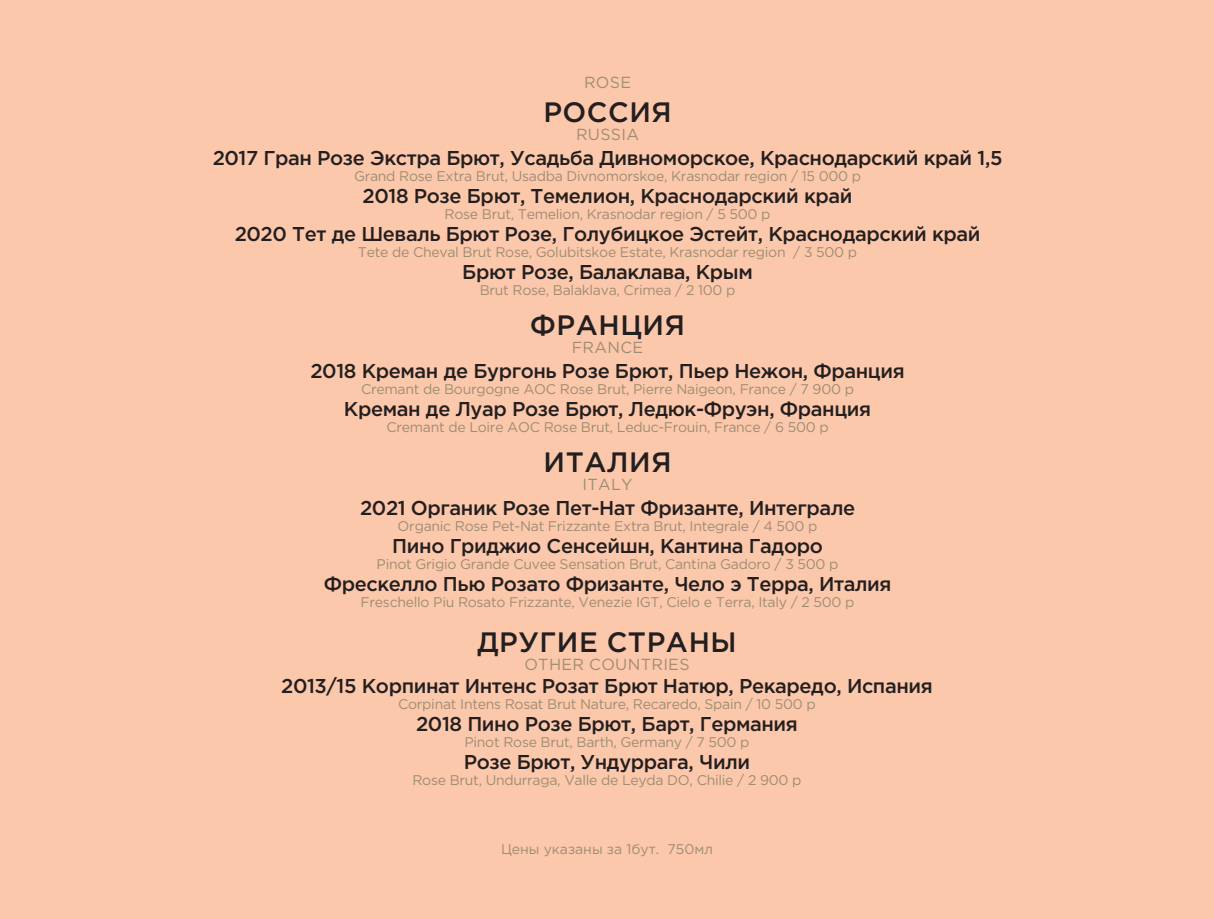
<style>
.page{position:relative;width:1214px;height:919px;background:#fff}
.page>*{position:absolute;margin:0;border:0;box-sizing:border-box;transform-origin:0 0}
.t1{font:500 28px "Gotham Pro";letter-spacing:.02em;color:#231f20}
.Стиль_абзаца_1{font:500 20px "Gotham Pro";letter-spacing:-.02em;color:#231f20}
.t2{font:16px "Gotham Pro";letter-spacing:.02em;color:#9e8d72}
.Стиль_абзаца_2{font:14px "Gotham Pro";letter-spacing:-.02em;color:#9e8d72}
.Стиль_абзаца_2-2{font:14px "Gotham Pro";color:#9e8d72}
</style>
<div class="page">
<div style="left:0;top:0;width:1213px;height:918px;background:#fcc8ab"></div>
<p class="t2" style="left:584px;top:74px;width:49px">ROSE</p>
<p class="t1" style="left:543px;top:96px;width:130px">РОССИЯ</p>
<p class="t2" style="left:576px;top:126px;width:65px">RUSSIA</p>
<p class="Стиль_абзаца_1" style="left:213px;top:146px;width:791px">2017 Гран Розе Экстра Брют, Усадьба Дивноморское, Краснодарский край 1,5</p>
<p class="Стиль_абзаца_2" style="left:354px;top:168px;width:508px">Grand Rose Extra Brut, Usadba Divnomorskoe, Krasnodar region / 15 000 р</p>
<p class="Стиль_абзаца_1" style="left:362px;top:184px;width:491px">2018 Розе Брют, Темелион, Краснодарский край</p>
<p class="Стиль_абзаца_2" style="left:444px;top:206px;width:327px">Rose Brut, Temelion, Krasnodar region / 5 500 р</p>
<p class="Стиль_абзаца_1" style="left:235px;top:222px;width:747px">2020 Тет де Шеваль Брют Розе, Голубицкое Эстейт, Краснодарский край</p>
<p class="Стиль_абзаца_2" style="left:358px;top:244px;width:500px">Tete de Cheval Brut Rose, Golubitskoe Estate, Krasnodar region / 3 500 р</p>
<p class="Стиль_абзаца_1" style="left:462px;top:260px;width:292px">Брют Розе, Балаклава, Крым</p>
<p class="Стиль_абзаца_2" style="left:479px;top:282px;width:257px">Brut Rose, Balaklava, Crimea / 2 100 р</p>
<p class="t1" style="left:530px;top:309px;width:156px">ФРАНЦИЯ</p>
<p class="t2" style="left:571px;top:338px;width:73px">FRANCE</p>
<p class="Стиль_абзаца_1" style="left:310px;top:359px;width:595px">2018 Креман де Бургонь Розе Брют, Пьер Нежон, Франция</p>
<p class="Стиль_абзаца_2" style="left:361px;top:381px;width:494px">Cremant de Bourgogne AOC Rose Brut, Pierre Naigeon, France / 7 900 р</p>
<p class="Стиль_абзаца_1" style="left:344px;top:397px;width:528px">Креман де Луар Розе Брют, Ледюк-Фруэн, Франция</p>
<p class="Стиль_абзаца_2" style="left:386px;top:419px;width:444px">Cremant de Loire AOC Rose Brut, Leduc-Frouin, France / 6 500 р</p>
<p class="t1" style="left:543px;top:446px;width:129px">ИТАЛИЯ</p>
<p class="t2" style="left:582px;top:476px;width:52px">ITALY</p>
<p class="Стиль_абзаца_1" style="left:360px;top:497px;width:496px">2021 Органик Розе Пет-Нат Фризанте, Интеграле</p>
<p class="Стиль_абзаца_2" style="left:397px;top:518px;width:421px">Organic Rose Pet-Nat Frizzante Extra Brut, Integrale / 4 500 р</p>
<p class="Стиль_абзаца_1" style="left:392px;top:535px;width:432px">Пино Гриджио Сенсейшн, Кантина Гадоро</p>
<p class="Стиль_абзаца_2" style="left:376px;top:556px;width:463px">Pinot Grigio Grande Cuvee Sensation Brut, Cantina Gadoro / 3 500 р</p>
<p class="Стиль_абзаца_1" style="left:324px;top:573px;width:569px">Фрескелло Пью Розато Фризанте, Чело э Терра, Италия</p>
<p class="Стиль_абзаца_2" style="left:360px;top:594px;width:495px">Freschello Piu Rosato Frizzante, Venezie IGT, Cielo e Terra, Italy / 2 500 р</p>
<p class="t1" style="left:477px;top:625px;width:261px">ДРУГИЕ СТРАНЫ</p>
<p class="t2" style="left:524px;top:655px;width:167px">OTHER COUNTRIES</p>
<p class="Стиль_абзаца_1" style="left:281px;top:674px;width:653px">2013/15 Корпинат Интенс Розат Брют Натюр, Рекаредо, Испания</p>
<p class="Стиль_абзаца_2" style="left:398px;top:696px;width:419px">Сorpinat Intens Rosat Brut Nature, Recaredo, Spain / 10 500 р</p>
<p class="Стиль_абзаца_1" style="left:416px;top:712px;width:383px">2018 Пино Розе Брют, Барт, Германия</p>
<p class="Стиль_абзаца_2" style="left:464px;top:734px;width:286px">Pinot Rose Brut, Barth, Germany / 7 500 р</p>
<p class="Стиль_абзаца_1" style="left:464px;top:750px;width:288px">Розе Брют, Ундуррага, Чили</p>
<p class="Стиль_абзаца_2" style="left:412px;top:772px;width:390px">Rose Brut, Undurraga, Valle de Leyda DO, Chilie / 2 900 р</p>
<p class="Стиль_абзаца_2-2" style="left:501px;top:841px;width:213px">Цены указаны за 1бут. 750мл</p>
</div>
